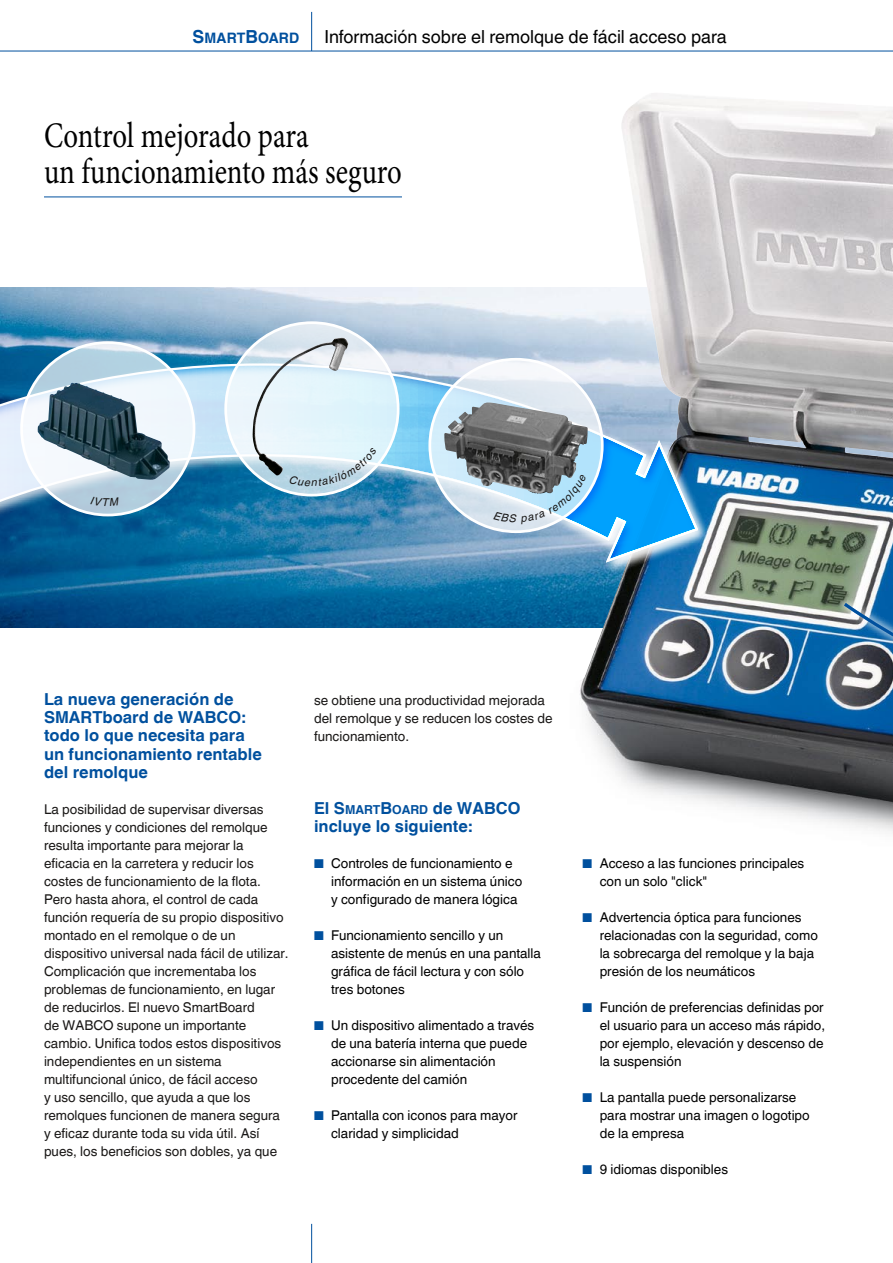
<style>
.page{position:relative;width:893px;height:1263px;background:#fff}
.page>*{position:absolute;margin:0;border:0;box-sizing:border-box;transform-origin:0 0}
.t1{font:36px/36px "Minion Pro";color:#000;scale:.8 1}
.t2{font:18px "Helvetica Linotype";color:#000}
.t3{font:700 16.5px/18px "Helvetica Linotype";color:#00509e}
.t4{font:700 14.4px "Helvetica Linotype";letter-spacing:.01em;color:#00509e}
.t5{font:13.5px/18px "Helvetica Linotype";color:#191716}
.t6{font:13.5px/18px "Helvetica Linotype";color:#000}
.t7{font:12.75px "Zapf Dingbats ITC";color:#00509e}
.s1{font-size:18px}
.s2{font-size:12.3px}
</style>
<div class="page">
<img style="left:0;top:287px;width:545px;height:340px">
<hr style="left:44px;top:197px;width:358px;height:1px;background:#00509e">
<hr style="left:311px;top:12px;width:1px;height:39px;background:#00509e">
<hr style="left:311px;top:1224px;width:1px;height:39px;background:#00509e">
<hr style="left:0;top:51px;width:893px;height:1px;background:#00509e">
<img style="left:545px;top:93px;width:348px;height:740px">
<svg style="left:0;top:362px;width:697px;height:215px;background:#5695bb"></svg>
<div style="left:559px;top:431px;width:152px;height:144px;background:#fff;opacity:.75"></div>
<svg style="left:22px;top:343px;width:172px;height:172px"></svg>
<svg style="left:430px;top:359px;width:172px;height:173px"></svg>
<svg style="left:226px;top:323px;width:172px;height:172px"></svg>
<img style="left:38px;top:381px;width:132px;height:99px">
<img style="left:252px;top:337px;width:97px;height:139px">
<img style="left:444px;top:402px;width:144px;height:92px">
<svg style="left:836px;top:595px;width:57px;height:148px;background:#475e70"></svg>
<img style="left:841px;top:600px;width:52px;height:130px">
<svg style="left:90px;top:496px;width:29px;height:10px"></svg>
<svg style="left:289px;top:447px;width:88px;height:39px;background:#c9e1ec"></svg>
<svg style="left:493px;top:436px;width:204px;height:141px;background:#5f9fc9"></svg>
<p class="t4" style="left:193px;top:30px;width:108px"><span class="s1">S</span>MART<span class="s1">B</span>OARD</p>
<h2 class="t2" style="left:324px;top:26px;width:404px">Información sobre el remolque de fácil acceso para</h2>
<h1 class="t1" style="left:44px;top:119px;width:449px">Control mejorado para<br>un funcionamiento más seguro</h1>
<p class="t3" style="left:44px;top:691px;width:219px">La nueva generación de<br>SMARTboard de WABCO: todo lo que necesita para un funcionamiento rentable del remolque</p>
<p class="t5" style="left:44px;top:800px;width:246px">La posibilidad de supervisar diversas funciones y condiciones del remolque resulta importante para mejorar la eficacia en la carretera y reducir los costes de funcionamiento de la flota.<br>Pero hasta ahora, el control de cada función requería de su propio dispositivo montado en el remolque o de un dispositivo universal nada fácil de utilizar.<br>Complicación que incrementaba los problemas de funcionamiento, en lugar de reducirlos. El nuevo SmartBoard<br>de WABCO supone un importante cambio. Unifica todos estos dispositivos independientes en un sistema multifuncional único, de fácil acceso<br>y uso sencillo, que ayuda a que los remolques funcionen de manera segura y eficaz durante toda su vida útil. Así pues, los beneficios son dobles, ya que</p>
<p class="t5" style="left:314px;top:692px;width:240px">se obtiene una productividad mejorada del remolque y se reducen los costes de funcionamiento.</p>
<p class="t3" style="left:314px;top:799px;width:208px">El S<span class="s2">mart</span>b<span class="s2">oard</span> de WABCO incluye lo siguiente:</p>
<p class="t6" style="left:331px;top:854px;width:193px">Controles de funcionamiento e información en un sistema único y configurado de manera lógica</p>
<p class="t6" style="left:331px;top:926px;width:211px">Funcionamiento sencillo y un asistente de menús en una pantalla gráfica de fácil lectura y con sólo tres botones</p>
<p class="t6" style="left:331px;top:1016px;width:205px">Un dispositivo alimentado a través de una batería interna que puede accionarse sin alimentación procedente del camión</p>
<p class="t6" style="left:331px;top:1106px;width:188px">Pantalla con iconos para mayor claridad y simplicidad</p>
<p class="t7" style="left:314px;top:857px;width:11px">■</p>
<p class="t7" style="left:314px;top:929px;width:11px">■</p>
<p class="t7" style="left:314px;top:1019px;width:11px">■</p>
<p class="t7" style="left:314px;top:1109px;width:11px">■</p>
<p class="t6" style="left:600px;top:854px;width:206px">Acceso a las funciones principales con un solo "click"</p>
<p class="t6" style="left:600px;top:908px;width:220px">Advertencia óptica para funciones relacionadas con la seguridad, como la sobrecarga del remolque y la baja presión de los neumáticos</p>
<p class="t6" style="left:600px;top:998px;width:227px">Función de preferencias definidas por el usuario para un acceso más rápido, por ejemplo, elevación y descenso de la suspensión</p>
<p class="t6" style="left:600px;top:1088px;width:212px">La pantalla puede personalizarse para mostrar una imagen o logotipo de la empresa</p>
<p class="t6" style="left:600px;top:1160px;width:130px">9 idiomas disponibles</p>
<p class="t7" style="left:583px;top:857px;width:11px">■</p>
<p class="t7" style="left:583px;top:911px;width:11px">■</p>
<p class="t7" style="left:583px;top:1001px;width:11px">■</p>
<p class="t7" style="left:583px;top:1091px;width:11px">■</p>
<p class="t7" style="left:583px;top:1163px;width:11px">■</p>
</div>
